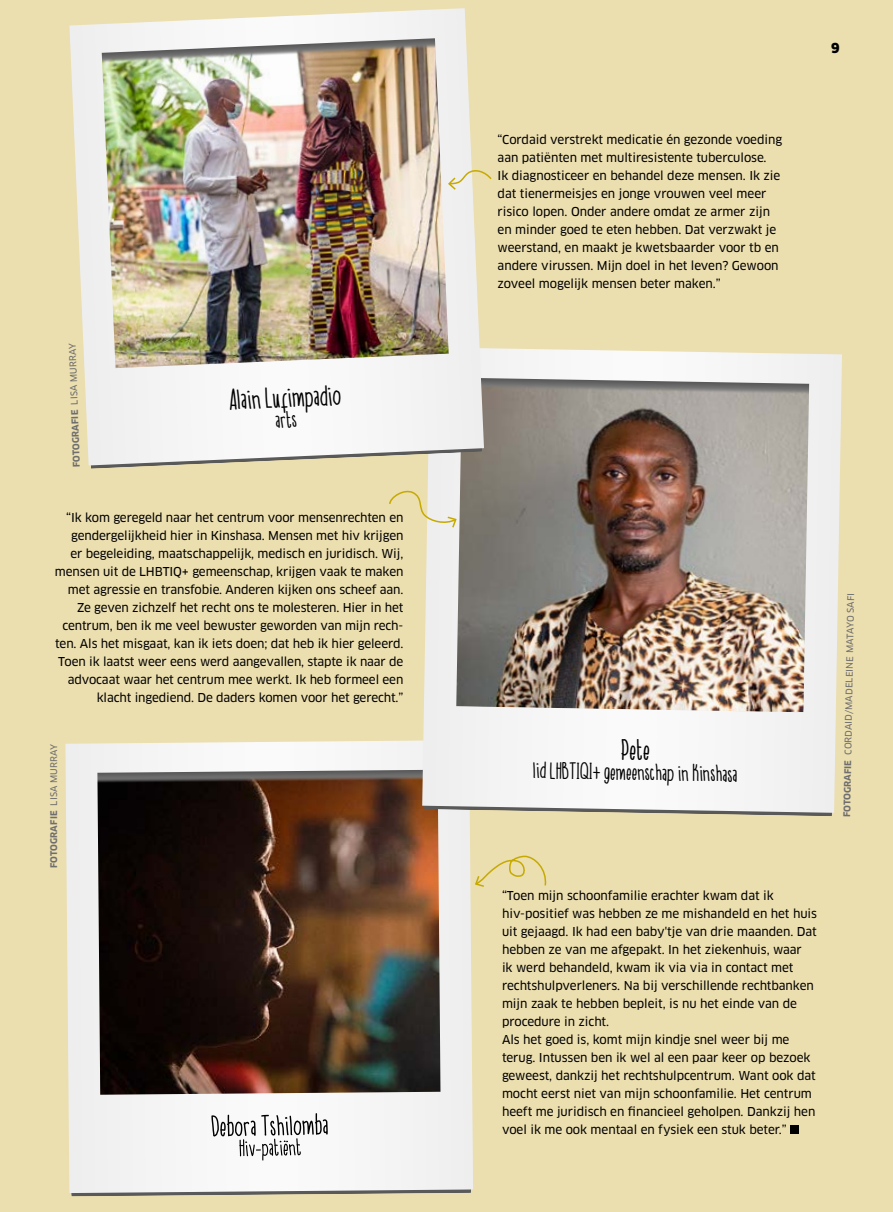
<style>
.page{position:relative;width:893px;height:1212px;background:#ebdeaf}
.page>*{position:absolute;margin:0;border:0;box-sizing:border-box;transform-origin:0 0}
.t1{font:28.35px "A Dayin September";color:#000}
.t2{font:22.95px "A Dayin September";color:#000}
.t3{font:900 13.5px "Clan OT";color:#000}
.t4{font:12px/18px "Clan OT News";letter-spacing:-.005em;color:#000}
.t5{font:700 9px "Clan OT";letter-spacing:.01em;color:#6e6e6e}
.t6{font:9px "Clan OT News";color:#6e6e6e}
.s1{font-family:"Clan OT News";font-weight:400}
.s2{font-family:"Clan OT";font-weight:700}
</style>
<div class="page">
<img style="left:65px;top:740px;width:408px;height:453px">
<img style="left:422px;top:348px;width:420px;height:465px">
<img style="left:69px;top:8px;width:415px;height:457px">
<div style="left:790px;top:1125px;width:9px;height:9px;background:#000"></div>
<svg style="left:475px;top:855px;width:72px;height:32px"></svg>
<svg style="left:447px;top:166px;width:45px;height:25px"></svg>
<svg style="left:389px;top:486px;width:69px;height:43px"></svg>
<svg style="left:211px;top:1113px;width:117px;height:47px"></svg>
<p class="t5" style="left:71px;top:467px;width:126px;rotate:-92deg">FOTOGRAFIE <span class="s1">LISA MURRAY</span></p>
<h1 class="t1" style="left:229px;top:386px;width:113px;rotate:-2deg">Alain Lufimpadio</h1>
<h2 class="t2" style="left:275px;top:410px;width:22px;rotate:-3deg">arts</h2>
<p class="t4" style="left:55px;top:509px;width:350px;text-align:right">“Ik kom geregeld naar het centrum voor mensenrechten en gendergelijkheid hier in Kinshasa. Mensen met hiv krijgen<br>er begeleiding, maatschappelijk, medisch en juridisch. Wij, mensen uit de LHBTIQ+ gemeenschap, krijgen vaak te maken met agressie en transfobie. Anderen kijken ons scheef aan.<br>Ze geven zichzelf het recht ons te molesteren. Hier in het centrum, ben ik me veel bewuster geworden van mijn rech&shy;ten. Als het misgaat, kan ik iets doen; dat heb ik hier geleerd.<br>Toen ik laatst weer eens werd aangevallen, stapte ik naar de advocaat waar het centrum mee werkt. Ik heb formeel een klacht ingediend. De daders komen voor het gerecht.”</p>
<p class="t5" style="left:49px;top:868px;width:126px;rotate:-90deg">FOTOGRAFIE <span class="s1">LISA MURRAY</span></p>
<p class="t4" style="left:498px;top:131px;width:286px">“Cordaid verstrekt medicatie én gezonde voeding aan patiënten met multiresistente tuberculose.<br>Ik diagnosticeer en behandel deze mensen. Ik zie dat tienermeisjes en jonge vrouwen veel meer risico lopen. Onder andere omdat ze armer zijn en minder goed te eten hebben. Dat verzwakt je weerstand, en maakt je kwetsbaarder voor tb en andere virussen. Mijn doel in het leven? Gewoon zoveel mogelijk mensen beter maken.”</p>
<p class="t3" style="left:831px;top:40px;width:10px">9</p>
<h1 class="t1" style="left:622px;top:737px;width:30px;rotate:1deg">Pete</h1>
<h2 class="t2" style="left:533px;top:760px;width:206px;rotate:1deg">lid LHBTIQI+ gemeenschap in Kinshasa</h2>
<p class="t6" style="left:842px;top:817px;width:226px;rotate:-89deg"><span class="s2">FOTOGRAFIE</span> CORDAID/MADELEINE MATAYO SAFI</p>
<p class="t4" style="left:502px;top:887px;width:317px">“Toen mijn schoonfamilie erachter kwam dat ik hiv-positief was hebben ze me mishandeld en het huis uit gejaagd. Ik had een baby'tje van drie maanden. Dat hebben ze van me afgepakt. In het ziekenhuis, waar<br>ik werd behandeld, kwam ik via via in contact met rechtshulpverleners. Na bij verschillende rechtbanken mijn zaak te hebben bepleit, is nu het einde van de procedure in zicht.<br>Als het goed is, komt mijn kindje snel weer bij me terug. Intussen ben ik wel al een paar keer op bezoek geweest, dankzij het rechtshulpcentrum. Want ook dat mocht eerst niet van mijn schoonfamilie. Het centrum heeft me juridisch en financieel geholpen. Dankzij hen voel ik me ook mentaal en fysiek een stuk beter.”</p>
</div>
